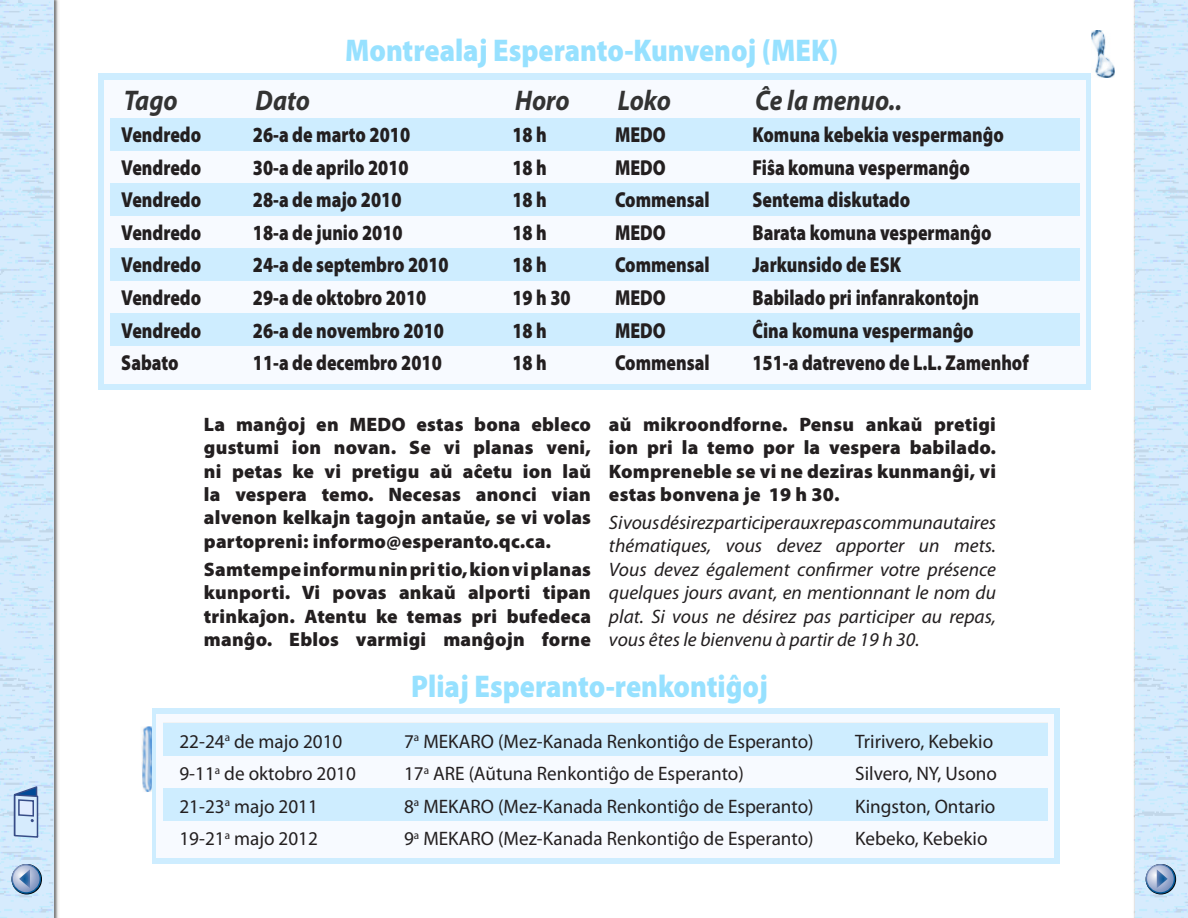
<style>
.page{position:relative;width:1188px;height:918px;background:#fff}
.page>*{position:absolute;margin:0;border:0;box-sizing:border-box;transform-origin:0 0}
.t1{font:900 31.5px "Myriad Pro";color:#97e1ff;scale:.89 1}
.t2{font:italic 700 28.5px "Myriad Pro";color:#333;scale:.89 1}
.t3{font:900 21.75px "Myriad Pro";color:#231f20;scale:.82 1}
.t4{font:900 19.5px/23.4px "Myriad Pro";letter-spacing:.01em;color:#231f20;text-align:justify}
.t5{font:19.5px "Myriad Pro";color:#231f20}
.t6{font:italic 19.5px/23.4px "Myriad Pro";color:#231f20;text-align:justify}
</style>
<div class="page">
<img style="left:1133px;top:0;width:2px;height:918px">
<img style="left:1135px;top:0;width:53px;height:918px">
<img style="left:0;top:0;width:59px;height:918px">
<img style="left:1px;top:0;width:52px;height:918px">
<div style="left:1146px;top:864px;width:30px;height:30px;border:2px solid #000;border-radius:50%"></div>
<svg style="left:1146px;top:865px;width:29px;height:28px"></svg>
<div style="left:1146px;top:864px;width:29px;height:30px;border:2px solid #fff;border-radius:50%"></div>
<svg style="left:1157px;top:869px;width:11px;height:19px"></svg>
<div style="left:12px;top:864px;width:30px;height:30px;border:2px solid #000;border-radius:50%"></div>
<svg style="left:12px;top:865px;width:28px;height:28px"></svg>
<div style="left:11px;top:864px;width:30px;height:30px;border:2px solid #fff;border-radius:50%"></div>
<svg style="left:19px;top:869px;width:11px;height:19px"></svg>
<svg style="left:13px;top:785px;width:26px;height:56px"></svg>
<img style="left:141px;top:726px;width:11px;height:66px">
<div style="left:152px;top:708px;width:907px;height:156px;background:#ceedff"></div>
<div style="left:157px;top:714px;width:897px;height:143px;background:#f7faff"></div>
<div style="left:163px;top:722px;width:885px;height:33px;background:#f2f3f4"></div>
<div style="left:163px;top:723px;width:885px;height:33px;background:#ceedff"></div>
<div style="left:163px;top:788px;width:885px;height:33px;background:#ceedff"></div>
<div style="left:98px;top:74px;width:992px;height:316px;background:#ceedff"></div>
<div style="left:104px;top:80px;width:981px;height:304px;background:#f7faff"></div>
<div style="left:110px;top:313px;width:970px;height:33px;background:#ceedff"></div>
<div style="left:110px;top:118px;width:969px;height:33px;background:#ceedff"></div>
<div style="left:110px;top:183px;width:969px;height:33px;background:#ceedff"></div>
<div style="left:110px;top:248px;width:970px;height:33px;background:#ceedff"></div>
<img style="left:1092px;top:30px;width:22px;height:48px">
<h1 class="t1" style="left:345px;top:32px;width:556px">Montrealaj Esperanto-Kunvenoj (MEK)</h1>
<h2 class="t2" style="left:124px;top:85px;width:62px">Tago</h2>
<h2 class="t2" style="left:256px;top:85px;width:63px">Dato</h2>
<h2 class="t2" style="left:515px;top:85px;width:63px">Horo</h2>
<h2 class="t2" style="left:618px;top:85px;width:61px">Loko</h2>
<h2 class="t2" style="left:755px;top:85px;width:167px">Ĉe la menuo..</h2>
<p class="t3" style="left:121px;top:123px;width:99px">Vendredo</p>
<p class="t3" style="left:253px;top:123px;width:193px">26-a de marto 2010</p>
<p class="t3" style="left:512px;top:123px;width:44px">18 h</p>
<p class="t3" style="left:615px;top:123px;width:63px">MEDO</p>
<p class="t3" style="left:752px;top:123px;width:308px">Komuna kebekia vespermanĝo</p>
<p class="t3" style="left:121px;top:155px;width:99px">Vendredo</p>
<p class="t3" style="left:253px;top:155px;width:192px">30-a de aprilo 2010</p>
<p class="t3" style="left:512px;top:155px;width:44px">18 h</p>
<p class="t3" style="left:615px;top:155px;width:63px">MEDO</p>
<p class="t3" style="left:752px;top:155px;width:267px">Fiŝa komuna vespermanĝo</p>
<p class="t3" style="left:121px;top:188px;width:99px">Vendredo</p>
<p class="t3" style="left:253px;top:188px;width:183px">28-a de majo 2010</p>
<p class="t3" style="left:512px;top:188px;width:44px">18 h</p>
<p class="t3" style="left:615px;top:188px;width:117px">Commensal</p>
<p class="t3" style="left:752px;top:188px;width:194px">Sentema diskutado</p>
<p class="t3" style="left:121px;top:220px;width:99px">Vendredo</p>
<p class="t3" style="left:253px;top:220px;width:184px">18-a de junio 2010</p>
<p class="t3" style="left:512px;top:220px;width:44px">18 h</p>
<p class="t3" style="left:615px;top:220px;width:63px">MEDO</p>
<p class="t3" style="left:752px;top:220px;width:293px">Barata komuna vespermanĝo</p>
<p class="t3" style="left:121px;top:253px;width:99px">Vendredo</p>
<p class="t3" style="left:253px;top:253px;width:240px">24-a de septembro 2010</p>
<p class="t3" style="left:512px;top:253px;width:44px">18 h</p>
<p class="t3" style="left:615px;top:253px;width:117px">Commensal</p>
<p class="t3" style="left:752px;top:253px;width:183px">Jarkunsido de ESK</p>
<p class="t3" style="left:121px;top:285px;width:99px">Vendredo</p>
<p class="t3" style="left:253px;top:285px;width:213px">29-a de oktobro 2010</p>
<p class="t3" style="left:512px;top:285px;width:73px">19 h 30</p>
<p class="t3" style="left:615px;top:285px;width:63px">MEDO</p>
<p class="t3" style="left:752px;top:285px;width:278px">Babilado pri infanrakontojn</p>
<p class="t3" style="left:121px;top:318px;width:99px">Vendredo</p>
<p class="t3" style="left:253px;top:318px;width:235px">26-a de novembro 2010</p>
<p class="t3" style="left:512px;top:318px;width:44px">18 h</p>
<p class="t3" style="left:615px;top:318px;width:63px">MEDO</p>
<p class="t3" style="left:752px;top:318px;width:271px">Ĉina komuna vespermanĝo</p>
<p class="t3" style="left:121px;top:350px;width:71px">Sabato</p>
<p class="t3" style="left:253px;top:350px;width:232px">11-a de decembro 2010</p>
<p class="t3" style="left:512px;top:350px;width:44px">18 h</p>
<p class="t3" style="left:615px;top:350px;width:117px">Commensal</p>
<p class="t3" style="left:752px;top:350px;width:339px">151-a datreveno de L.L. Zamenhof</p>
<p class="t4" style="left:609px;top:413px;width:389px">aŭ mikroondforne. Pensu ankaŭ pretigi ion pri la temo por la vespera babilado.<br>Kompreneble se vi ne deziras kunmanĝi, vi estas bonvena je 19 h 30.</p>
<p class="t6" style="left:609px;top:511px;width:389px">Si vous désirez participer aux repas communautaires thématiques, vous devez apporter un mets.<br>Vous devez également confirmer votre présence quelques jours avant, en mentionnant le nom du plat. Si vous ne désirez pas participer au repas, vous êtes le bienvenu à partir de 19 h 30.</p>
<h1 class="t1" style="left:411px;top:669px;width:402px">Pliaj Esperanto-renkontiĝoj</h1>
<p class="t4" style="left:204px;top:413px;width:389px">La manĝoj en MEDO estas bona ebleco gustumi ion novan. Se vi planas veni, ni petas ke vi pretigu aŭ aĉetu ion laŭ la vespera temo. Necesas anonci vian alvenon kelkajn tagojn antaŭe, se vi volas partopreni: informo@esperanto.qc.ca.</p>
<p class="t4" style="left:204px;top:558px;width:389px">Samtempe informu nin pri tio, kion vi planas kunporti. Vi povas ankaŭ alporti tipan trinkaĵon. Atentu ke temas pri bufedeca manĝo. Eblos varmigi manĝojn forne</p>
<p class="t5" style="left:179px;top:730px;width:164px">22-24<sup>a</sup> de majo 2010</p>
<p class="t5" style="left:404px;top:730px;width:411px">7<sup>a</sup> MEKARO (Mez-Kanada Renkontiĝo de Esperanto)</p>
<p class="t5" style="left:855px;top:730px;width:139px">Tririvero, Kebekio</p>
<p class="t5" style="left:179px;top:763px;width:178px">9-11<sup>a</sup> de oktobro 2010</p>
<p class="t5" style="left:404px;top:763px;width:341px">17<sup>a</sup> ARE (Aŭtuna Renkontiĝo de Esperanto)</p>
<p class="t5" style="left:855px;top:763px;width:143px">Silvero, NY, Usono</p>
<p class="t5" style="left:179px;top:796px;width:140px">21-23<sup>a</sup> majo 2011</p>
<p class="t5" style="left:404px;top:796px;width:411px">8<sup>a</sup> MEKARO (Mez-Kanada Renkontiĝo de Esperanto)</p>
<p class="t5" style="left:855px;top:796px;width:142px">Kingston, Ontario</p>
<p class="t5" style="left:179px;top:828px;width:140px">19-21<sup>a</sup> majo 2012</p>
<p class="t5" style="left:404px;top:828px;width:411px">9<sup>a</sup> MEKARO (Mez-Kanada Renkontiĝo de Esperanto)</p>
<p class="t5" style="left:855px;top:828px;width:134px">Kebeko, Kebekio</p>
</div>
